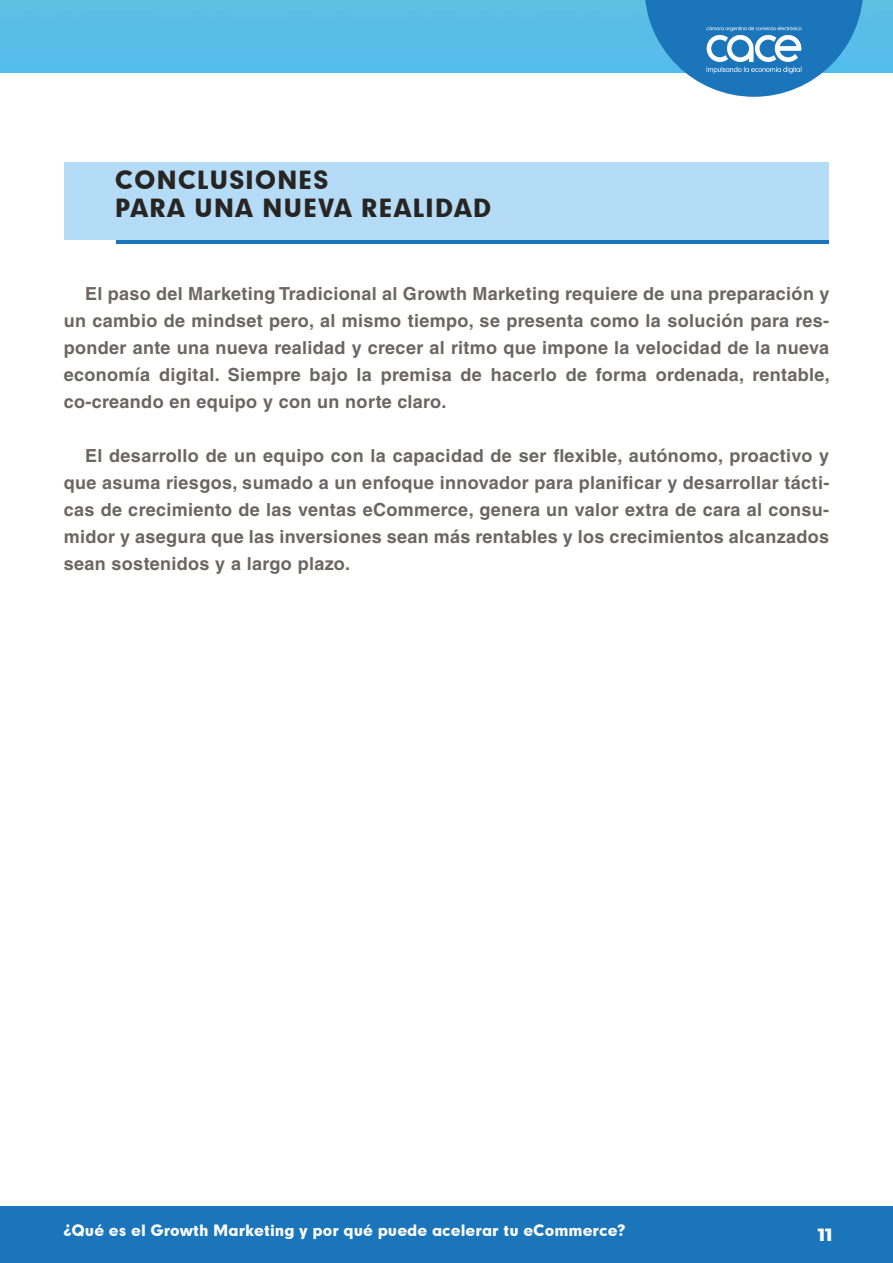
<style>
.page{position:relative;width:893px;height:1263px;background:#fff}
.page>*{position:absolute;margin:0;border:0;box-sizing:border-box;transform-origin:0 0}
.t1{font:24px/28.8px "Geometric 706 BT Black B";letter-spacing:.03em;color:#282422}
.t2{font:700 18px/27px "Helvetica LT Std";letter-spacing:.02em;color:#6c6663;text-align:justify}
.t3{font:800 18px "Montserrat";color:#fff}
.t4{font:15px "Geometric 706 BT Black B";color:#fff}
</style>
<div class="page">
<div style="left:0;top:0;width:893px;height:72px;background:#58bde7"></div>
<div style="left:0;top:1206px;width:893px;height:57px;background:#1b75bb"></div>
<svg style="left:644px;top:0;width:219px;height:97px"></svg>
<div style="left:116px;top:170px;width:713px;height:74px;background:linear-gradient(to right,#1b75bb,#1b75bb)"></div>
<div style="left:64px;top:162px;width:765px;height:77px;background:#b4dcf6"></div>
<h1 class="t1" style="left:115px;top:164px;width:378px">CONCLUSIONES<br>PARA UNA NUEVA REALIDAD</h1>
<p class="t2" style="left:64px;top:279px;width:768px;text-indent:21px">El paso del Marketing Tradicional al Growth Marketing requiere de una preparación y un cambio de mindset pero, al mismo tiempo, se presenta como la solución para res&shy;ponder ante una nueva realidad y crecer al ritmo que impone la velocidad de la nueva economía digital. Siempre bajo la premisa de hacerlo de forma ordenada, rentable, co-creando en equipo y con un norte claro.</p>
<p class="t2" style="left:64px;top:441px;width:767px;text-indent:21px">El desarrollo de un equipo con la capacidad de ser flexible, autónomo, proactivo y que asuma riesgos, sumado a un enfoque innovador para planificar y desarrollar tácti&shy;cas de crecimiento de las ventas eCommerce, genera un valor extra de cara al consu&shy;midor y asegura que las inversiones sean más rentables y los crecimientos alcanzados sean sostenidos y a largo plazo.</p>
<p class="t4" style="left:64px;top:1219px;width:564px">¿Qué es el Growth Marketing y por qué puede acelerar tu eCommerce?</p>
<p class="t3" style="left:818px;top:1221px;width:16px">11</p>
</div>
